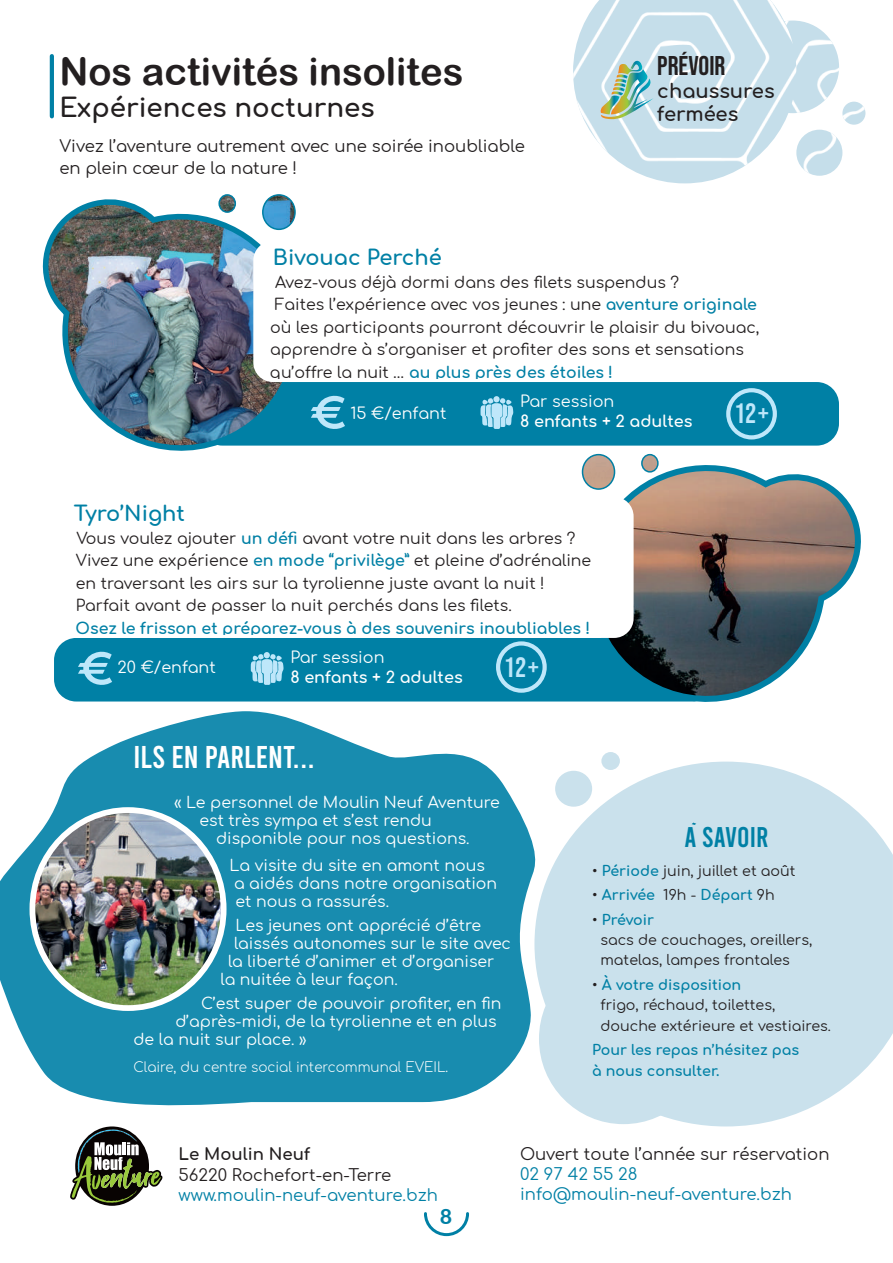
<style>
.page{position:relative;width:893px;height:1263px;background:#fff}
.page>*{position:absolute;margin:0;border:0;box-sizing:border-box;transform-origin:0 0}
.t1{font:38.25px "Arial Rounded MT Bold";color:#231f20}
.t2{font:31.5px "Bebas";color:#fff}
.t3{font:28.5px "Bebas";color:#0080a5}
.t4{font:27.9px "Bebas Neue";color:#bee7fa}
.t5{font:27px "Bebas Neue";color:#231f20}
.t6{font:700 26.1px "Comfortaa";color:#231f20}
.t7{font:700 21px "Comfortaa";color:#0080a5}
.t8{font:21px "Arial Rounded MT Bold";color:#0080a5}
.t9{font:700 19.5px/23.4px "Comfortaa";color:#231f20}
.t10{font:16.5px/22.5px "Comfortaa";color:#231f20}
.t11{font:16.5px/19.8px "Comfortaa";color:#0080a5}
.t12{font:700 16.5px "Comfortaa";color:#231f20}
.t13{font:16.05px "Comfortaa";color:#fff}
.t14{font:700 16.05px "Comfortaa";color:#fff}
.t15{font:15.75px/22.5px "Comfortaa";color:#231f20}
.t16{font:15.75px/18px "Comfortaa";color:#fff}
.t17{font:700 15.75px "Comfortaa";color:#0080a5}
.t18{font:14.25px/20.4px "Comfortaa";color:#231f20}
.t19{font:700 14.25px/20.4px "Comfortaa";color:#0080a5}
.t20{font:300 13.5px "Comfortaa";color:#fff}
.s1{font-weight:700;color:#0080a5}
.s2{font-weight:400;color:#231f20}
</style>
<div class="page">
<svg style="left:539px;top:762px;width:354px;height:364px;fill:#cae1ec"></svg>
<div style="left:539px;top:954px;width:169px;height:170px;background:#cae1ec;border-radius:50%"></div>
<div style="left:555px;top:771px;width:37px;height:36px;background:#cae1ec;border-radius:50%"></div>
<div style="left:601px;top:752px;width:19px;height:18px;background:#cae1ec;border-radius:50%"></div>
<svg style="left:0;top:711px;width:539px;height:395px;fill:#188caf"></svg>
<div style="left:202px;top:384px;width:635px;height:59px;background:#0080a5;border-radius:20px"></div>
<div style="left:200px;top:382px;width:639px;height:64px;border:4px solid #0080a5;border-radius:20px"></div>
<div style="left:56px;top:640px;width:656px;height:59px;background:#0080a5;border-radius:20px"></div>
<div style="left:54px;top:638px;width:660px;height:63px;border:4px solid #0080a5;border-radius:20px"></div>
<hr style="left:50px;top:56px;width:4px;height:60px;background:#0080a5">
<img style="left:42px;top:199px;width:271px;height:252px">
<svg style="left:573px;top:459px;width:288px;height:243px"></svg>
<img style="left:263px;top:195px;width:32px;height:34px">
<div style="left:262px;top:194px;width:34px;height:36px;border:2px solid #0080a5;border-radius:50%"></div>
<img style="left:582px;top:455px;width:32px;height:34px">
<div style="left:582px;top:454px;width:33px;height:36px;border:2px solid #0080a5;border-radius:50%"></div>
<img style="left:219px;top:195px;width:16px;height:17px">
<div style="left:218px;top:194px;width:18px;height:19px;border:2px solid #0080a5;border-radius:50%"></div>
<img style="left:642px;top:455px;width:16px;height:17px">
<div style="left:641px;top:454px;width:18px;height:19px;border:2px solid #0080a5;border-radius:50%"></div>
<img style="left:746px;top:21px;width:93px;height:92px;border-radius:46px">
<img style="left:796px;top:130px;width:46px;height:46px;border-radius:23px">
<img style="left:842px;top:102px;width:23px;height:23px;border-radius:12px">
<svg style="left:892px;top:1033px;width:1px;height:93px"></svg>
<img style="left:32px;top:810px;width:192px;height:198px">
<div style="left:30px;top:807px;width:196px;height:204px;border:6px solid #fff;border-radius:50%"></div>
<div style="left:255px;top:242px;width:582px;height:138px;background:#fff;border-radius:18px"></div>
<div style="left:253px;top:241px;width:586px;height:141px;border:3px solid #fff;border-radius:18px"></div>
<div style="left:56px;top:498px;width:576px;height:138px;background:#fff;border-radius:18px"></div>
<div style="left:54px;top:497px;width:580px;height:141px;border:3px solid #fff;border-radius:18px"></div>
<div style="left:496px;top:641px;width:51px;height:52px;border:4px solid #bee7fa;border-radius:50%"></div>
<div style="left:726px;top:388px;width:51px;height:51px;border:4px solid #bee7fa;border-radius:50%"></div>
<svg style="left:311px;top:395px;width:34px;height:36px"></svg>
<svg style="left:78px;top:651px;width:34px;height:34px"></svg>
<svg style="left:480px;top:398px;width:34px;height:31px"></svg>
<svg style="left:251px;top:654px;width:33px;height:31px"></svg>
<svg style="left:573px;top:0;width:223px;height:183px"></svg>
<svg style="left:424px;top:1212px;width:45px;height:25px"></svg>
<svg style="left:70px;top:1126px;width:93px;height:80px"></svg>
<h1 class="t1" style="left:59px;top:48px;width:406px">Nos activités insolites</h1>
<h3 class="t6" style="left:59px;top:83px;width:317px">Expériences nocturnes</h3>
<p class="t10" style="left:59px;top:132px;width:467px">Vivez l’aventure autrement avec une soirée inoubliable en plein cœur de la nature !</p>
<h3 class="t5" style="left:657px;top:50px;width:70px">PRÉVOIR</h3>
<p class="t9" style="left:657px;top:76px;width:119px">chaussures fermées</p>
<h3 class="t7" style="left:273px;top:238px;width:171px">Bivouac Perché</h3>
<p class="t15" style="left:275px;top:268px;width:405px">Avez-vous déjà dormi dans des filets suspendus ?</p>
<p class="t15" style="left:275px;top:291px;width:484px">Faites l’expérience avec vos jeunes : une <span class="s1">aventure originale</span></p>
<p class="t15" style="left:270px;top:313px;width:491px">où les participants pourront découvrir le plaisir du bivouac,</p>
<p class="t15" style="left:270px;top:336px;width:475px">apprendre à s’organiser et profiter des sons et sensations</p>
<p class="t17" style="left:270px;top:357px;width:345px"><span class="s2">qu’offre la nuit …</span> au plus près des étoiles !</p>
<p class="t13" style="left:350px;top:399px;width:98px">15 €/enfant</p>
<p class="t13" style="left:520px;top:387px;width:96px">Par session</p>
<p class="t14" style="left:520px;top:406px;width:174px">8 enfants + 2 adultes</p>
<h3 class="t7" style="left:74px;top:494px;width:113px">Tyro’Night</h3>
<p class="t15" style="left:76px;top:524px;width:517px">Vous voulez ajouter <span class="s1">un défi</span> avant votre nuit dans les arbres ?<br>Vivez une expérience <span class="s1">en mode “privilège”</span> et pleine d’adrénaline en traversant les airs sur la tyrolienne juste avant la nuit !<br>Parfait avant de passer la nuit perchés dans les filets.</p>
<p class="t17" style="left:76px;top:613px;width:516px">Osez le frisson et préparez-vous à des souvenirs inoubliables !</p>
<p class="t13" style="left:118px;top:653px;width:100px">20 €/enfant</p>
<p class="t13" style="left:290px;top:643px;width:96px">Par session</p>
<p class="t14" style="left:290px;top:662px;width:174px">8 enfants + 2 adultes</p>
<h3 class="t4" style="left:504px;top:651px;width:36px">12+</h3>
<h3 class="t4" style="left:734px;top:398px;width:36px">12+</h3>
<h2 class="t2" style="left:133px;top:741px;width:183px">ILS EN PARLENT...</h2>
<p class="t16" style="left:174px;top:791px;width:327px">« Le personnel de Moulin Neuf Aventure</p>
<p class="t16" style="left:199px;top:809px;width:234px">est très sympa et s’est rendu</p>
<p class="t16" style="left:216px;top:827px;width:255px">disponible pour nos questions.</p>
<p class="t16" style="left:230px;top:854px;width:269px">La visite du site en amont nous a aidés dans notre organisation et nous a rassurés.</p>
<p class="t16" style="left:236px;top:914px;width:247px">Les jeunes ont apprécié d’être</p>
<p class="t16" style="left:234px;top:932px;width:278px">laissés autonomes sur le site avec</p>
<p class="t16" style="left:228px;top:950px;width:268px">la liberté d’animer et d’organiser</p>
<p class="t16" style="left:221px;top:968px;width:179px">la nuitée à leur façon.</p>
<p class="t16" style="left:201px;top:992px;width:302px">C’est super de pouvoir profiter, en fin</p>
<p class="t16" style="left:176px;top:1010px;width:323px">d’après-midi, de la tyrolienne et en plus</p>
<p class="t16" style="left:134px;top:1028px;width:175px">de la nuit sur place. »</p>
<p class="t20" style="left:133px;top:1055px;width:316px">Claire, du centre social intercommunal EVEIL.</p>
<h3 class="t3" style="left:685px;top:822px;width:85px">A SAVOIR</h3>
<p class="t18" style="left:592px;top:858px;width:205px">• <span class="s1">Période</span> juin, juillet et août</p>
<p class="t19" style="left:592px;top:883px;width:184px"><span class="s2">•</span> Arrivée <span class="s2">19h -</span> Départ <span class="s2">9h</span></p>
<p class="t18" style="left:600px;top:907px;width:213px;text-indent:-8px">• <span class="s1">Prévoir<br></span>sacs de couchages, oreillers, matelas, lampes frontales</p>
<p class="t18" style="left:600px;top:973px;width:232px;text-indent:-8px">• <span class="s1">À votre disposition<br></span>frigo, réchaud, toilettes, douche extérieure et vestiaires.</p>
<p class="t19" style="left:592px;top:1038px;width:209px">Pour les repas n’hésitez pas à nous consulter.</p>
<p class="t12" style="left:179px;top:1139px;width:133px">Le Moulin Neuf</p>
<p class="t10" style="left:179px;top:1161px;width:214px">56220 Rochefort-en-Terre</p>
<p class="t11" style="left:179px;top:1182px;width:261px">www.moulin-neuf-aventure.bzh</p>
<h3 class="t8" style="left:440px;top:1204px;width:14px">8</h3>
<p class="t10" style="left:520px;top:1141px;width:311px">Ouvert toute l’année sur réservation</p>
<p class="t11" style="left:520px;top:1162px;width:273px">02 97 42 55 28 info@moulin-neuf-aventure.bzh</p>
</div>
